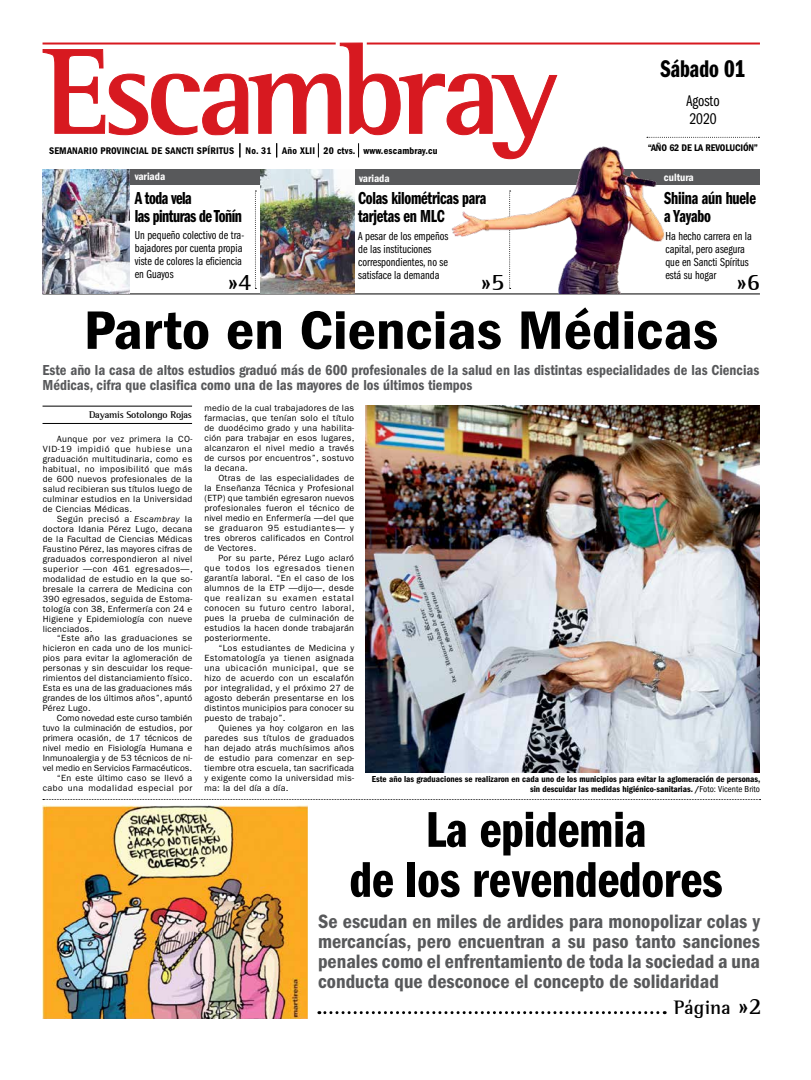
<style>
.page{position:relative;width:811px;height:1080px;background:#fff}
.page>*{position:absolute;margin:0;border:0;box-sizing:border-box;transform-origin:0 0}
.t1{font:56px "ITC Franklin Gothic Std Dm Cd";color:#000;scale:1.1 1}
.t2{font:52px/50px "ITC Franklin Gothic Std Dm Cp";color:#000;text-align:center;scale:1.1 1}
.t3{font:25px "ITC Franklin Gothic Std Dm Cp";color:#000}
.t4{font:700 24px "AT Rotis Semi Serif";color:#000}
.t5{font:20px/20px "ITC Franklin Gothic Std Dm Cd";color:#58595b;text-align:justify}
.t6{font:700 20px "AT Rotis Semi Serif";color:#000}
.t7{font:18px/18px "ITC Franklin Gothic Std Dm Cp";letter-spacing:-.015em;color:#000}
.t8{font:16px/18px "ITC Franklin Gothic Std Bk Cp";color:#000}
.t9{font:15px/15px "ITC Franklin Gothic Std Dm Cd";color:#58595b}
.t10{font:12px/13px "ITC Franklin Gothic Std Bk Cp";color:#000}
.t11{font:11px "ITC Franklin Gothic Std Dm Cd";color:#fff}
.t12{font:10px "ITC Franklin Gothic Std Dm Cd";letter-spacing:.02em;color:#000}
.t13{font:10px "ITC Franklin Gothic Std Dm Cd";letter-spacing:-.015em;color:#000}
.t14{font:700 10px "AT Rotis Semi Serif";letter-spacing:-.02em;color:#000}
.t15{font:9px/10px "ITC Franklin Gothic Std";letter-spacing:.03em;color:#000;text-align:justify}
.t16{font:9px/10px "ITC Franklin Gothic Std";letter-spacing:.01em;color:#000;text-align:right}
.t17{font:9px/10px "ITC Franklin Gothic Std Dm Cd";color:#000;text-align:right}
.s1{font-style:italic}
.s2{font-family:"ITC Franklin Gothic Std";font-stretch:condensed}
.s3{font-size:24px}
</style>
<div class="page">
<div style="left:43px;top:169px;width:717px;height:16px;background:#58595b"></div>
<svg style="left:647px;top:137px;width:112px;height:1px"></svg>
<hr style="left:43px;top:293px;width:717px;height:1px;background:#000">
<img style="left:43px;top:169px;width:86px;height:124px">
<svg style="left:255px;top:191px;width:1px;height:98px"></svg>
<svg style="left:42px;top:42px;width:516px;height:116px"></svg>
<hr style="left:367px;top:43px;width:393px;height:2px;background:#d71920">
<hr style="left:43px;top:43px;width:293px;height:2px;background:#d71920">
<img style="left:260px;top:169px;width:94px;height:124px">
<img style="left:449px;top:140px;width:216px;height:153px">
<svg style="left:319px;top:1011px;width:346px;height:3px"></svg>
<svg style="left:43px;top:799px;width:717px;height:1px"></svg>
<hr style="left:43px;top:406px;width:149px;height:1px;background:#000">
<hr style="left:43px;top:423px;width:149px;height:1px;background:#000">
<img style="left:366px;top:405px;width:394px;height:367px">
<img style="left:43px;top:806px;width:265px;height:212px">
<p class="t12" style="left:49px;top:145px;width:25px">semanario</p>
<p class="t12" style="left:101px;top:145px;width:11px">provincial</p>
<p class="t12" style="left:151px;top:145px;width:288px">de sancti spíritus No. 31 Año XLII 20 ctvs. www.escambray.cu</p>
<h3 class="t3" style="left:660px;top:55px;width:86px">Sábado 01</h3>
<h3 class="t8" style="left:686px;top:92px;width:35px">Agosto<br>2020</h3>
<p class="t13" style="left:648px;top:142px;width:112px">“AÑO 62 DE LA REVOLUCIÓN”</p>
<p class="t11" style="left:135px;top:170px;width:32px">variada</p>
<p class="t11" style="left:359px;top:172px;width:32px">variada</p>
<p class="t11" style="left:664px;top:171px;width:31px">cultura</p>
<h3 class="t7" style="left:135px;top:189px;width:109px">A toda vela<br>las pinturas de Toñín</h3>
<h3 class="t7" style="left:358px;top:190px;width:130px">Colas kilométricas para tarjetas en MLC</h3>
<h3 class="t7" style="left:664px;top:190px;width:93px">Shiina aún huele a Yayabo</h3>
<h3 class="t10" style="left:135px;top:229px;width:111px">Un pequeño colectivo de tra&shy;bajadores por cuenta propia viste de colores la eficiencia en Guayos</h3>
<h1 class="t1" style="left:84px;top:298px;width:578px">Parto en Ciencias Médicas</h1>
<h3 class="t9" style="left:43px;top:363px;width:718px">Este año la casa de altos estudios graduó más de 600 profesionales de la salud en las distintas especialidades de las Ciencias<br>Médicas, cifra que clasifica como una de las mayores de los últimos tiempos</h3>
<h3 class="t10" style="left:358px;top:230px;width:92px">A pesar de los empeños de las instituciones correspondientes, no se satisface la demanda</h3>
<h3 class="t10" style="left:665px;top:230px;width:88px">Ha hecho carrera en la capital, pero asegura que en Sancti Spíritus está su hogar</h3>
<h3 class="t4" style="left:736px;top:268px;width:25px">»6</h3>
<h3 class="t4" style="left:228px;top:268px;width:25px">»4</h3>
<h3 class="t4" style="left:481px;top:268px;width:25px">»5</h3>
<p class="t14" style="left:89px;top:409px;width:104px">Dayamis Sotolongo Rojas</p>
<p class="t15" style="left:43px;top:434px;width:151px;text-indent:14px">Aunque por vez primera la CO-VID-19 impidió que hubiese una graduación multitudinaria, como es habitual, no imposibilitó que más de 600 nuevos profesionales de la salud recibieran sus títulos luego de culminar estudios en la Universidad de Ciencias Médicas.</p>
<p class="t15" style="left:43px;top:514px;width:152px;text-indent:14px">Según precisó a <span class="s1">Escambray</span> Ia doctora Idania Pérez Lugo, decana de la Facultad de Ciencias Médicas Faustino Pérez, las mayores cifras de graduados correspondieron al nivel superior —con 461 egresados—, modalidad de estudio en la que so&shy;bresale la carrera de Medicina con 390 egresados, seguida de Estoma&shy;tología con 38, Enfermería con 24 e Higiene y Epidemiología con nueve licenciados.</p>
<p class="t15" style="left:43px;top:634px;width:151px;text-indent:14px">“Este año las graduaciones se hicieron en cada uno de los munici&shy;pios para evitar la aglomeración de personas y sin descuidar los reque&shy;rimientos del distanciamiento físico.<br>Esta es una de las graduaciones más grandes de los últimos años”, apuntó Pérez Lugo.</p>
<p class="t16" style="left:43px;top:714px;width:151px">Como novedad este curso también tuvo la culminación de estudios, por primera ocasión, de 17 técnicos de nivel medio en Fisiología Humana e Inmunoalergia y de 53 técnicos de ni&shy;vel medio en Servicios Farmacéuticos. “En este último caso se llevó a cabo una modalidad especial por</p>
<p class="t15" style="left:204px;top:403px;width:152px">medio de la cual trabajadores de las farmacias, que tenían solo el título de duodécimo grado y una habilita&shy;ción para trabajar en esos lugares, alcanzaron el nivel medio a través de cursos por encuentros”, sostuvo la decana.</p>
<p class="t15" style="left:204px;top:473px;width:151px;text-indent:14px">Otras de las especialidades de la Enseñanza Técnica y Profesional (ETP) que también egresaron nuevos profesionales fueron el técnico de nivel medio en Enfermería —del que se graduaron 95 estudiantes— y tres obreros calificados en Control de Vectores.</p>
<p class="t15" style="left:204px;top:553px;width:152px;text-indent:14px">Por su parte, Pérez Lugo aclaró que todos los egresados tienen garantía laboral. “En el caso de los alumnos de la ETP —dijo—, desde que realizan su examen estatal conocen su futuro centro laboral, pues la prueba de culminación de estudios la hacen donde trabajarán posteriormente.</p>
<p class="t15" style="left:204px;top:643px;width:151px;text-indent:14px">“Los estudiantes de Medicina y Estomatología ya tienen asignada una ubicación municipal, que se hizo de acuerdo con un escalafón por integralidad, y el próximo 27 de agosto deberán presentarse en los distintos municipios para conocer su puesto de trabajo”.</p>
<p class="t15" style="left:204px;top:723px;width:151px;text-indent:14px">Quienes ya hoy colgaron en las paredes sus títulos de graduados han dejado atrás muchísimos años de estudio para comenzar en sep&shy;tiembre otra escuela, tan sacrificada y exigente como la universidad mis&shy;ma: la del día a día.</p>
<p class="t17" style="left:372px;top:774px;width:390px">Este año las graduaciones se realizaron en cada uno de los municipios para evitar la aglomeración de personas, sin descuidar las medidas higiénico-sanitarias. /<span class="s2">Foto: Vicente Brito</span></p>
<h2 class="t2" style="left:350px;top:805px;width:340px">La epidemia<br>de los revendedores</h2>
<h3 class="t5" style="left:318px;top:911px;width:443px">Se escudan en miles de ardides para monopolizar colas y mercancías, pero encuentran a su paso tanto sanciones penales como el enfrentamiento de toda la sociedad a una conducta que desconoce el concepto de solidaridad</h3>
<h3 class="t6" style="left:674px;top:996px;width:89px">Página <span class="s3">»2</span></h3>
</div>
